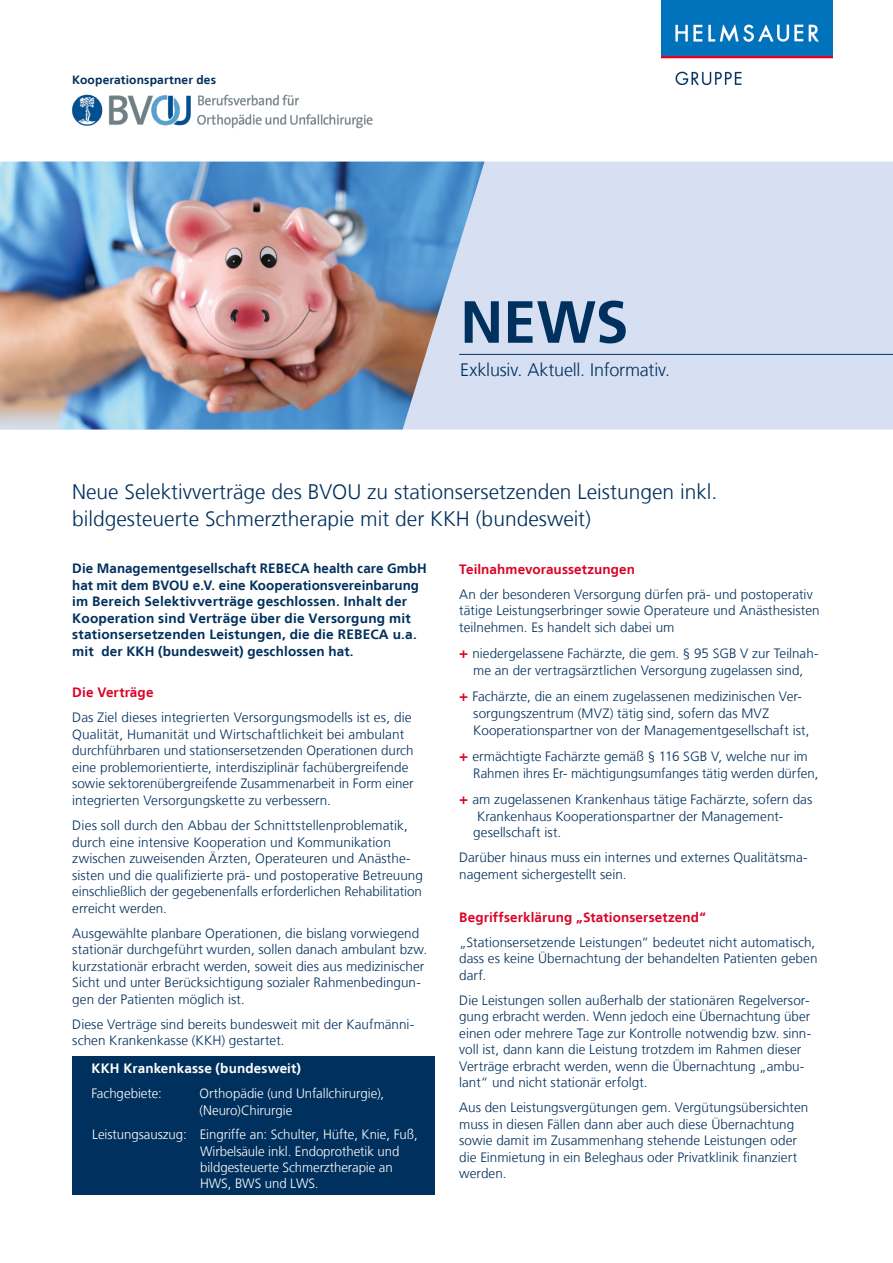
<style>
.page{position:relative;width:893px;height:1263px;background:#fff}
.page>*{position:absolute;margin:0;border:0;box-sizing:border-box;transform-origin:0 0}
.t1{font:700 59.4px "Frutiger LT";color:#00305d}
.t2{font:300 21px/27px "Frutiger LT";color:#00305d}
.t3{font:300 18px "Frutiger LT";letter-spacing:-.01em;color:#00305d}
.t4{font:300 13.5px/16.5px "Frutiger LT";letter-spacing:.005em;color:#00305d}
.t5{font:700 13.5px/16.5px "Frutiger LT";letter-spacing:.015em;color:#00305d}
.t6{font:300 13.5px/16.5px "Frutiger LT";letter-spacing:-.005em;color:#fff}
.t7{font:700 13.5px "Frutiger LT";letter-spacing:.01em;color:#da0426}
.t8{font:700 13.5px "Frutiger LT";letter-spacing:.01em;color:#fff}
.t9{font:700 12px "Frutiger LT";letter-spacing:.015em;color:#00305d}
.s1{font-weight:700;color:#da0426}
.s2{font-weight:700;font-size:15px;color:#da0426}
</style>
<div class="page">
<div style="left:484px;top:162px;width:409px;height:267px;background:#d7e0f3"></div>
<img style="left:661px;top:0;width:171px;height:84px">
<hr style="left:459px;top:354px;width:434px;height:1px;background:#00305d">
<img style="left:73px;top:94px;width:299px;height:35px">
<img style="left:0;top:162px;width:484px;height:267px">
<div style="left:72px;top:1057px;width:363px;height:138px;background:#00305d"></div>
<p class="t9" style="left:72px;top:73px;width:145px">Kooperationspartner des</p>
<p class="t1" style="left:460px;top:287px;width:170px">NEWS</p>
<p class="t3" style="left:460px;top:359px;width:211px">Exklusiv. Aktuell. Informativ.</p>
<p class="t2" style="left:72px;top:479px;width:647px">Neue Selektivverträge des BVOU zu stationsersetzenden Leistungen inkl. bildgesteuerte Schmerztherapie mit der KKH (bundesweit)</p>
<p class="t5" style="left:72px;top:560px;width:356px">Die Managementgesellschaft REBECA health care GmbH hat mit dem BVOU e.V. eine Kooperationsvereinbarung im Bereich Selektivverträge geschlossen. Inhalt der Kooperation sind Verträge über die Versorgung mit stationsersetzenden Leistungen, die die REBECA u.a. mit der KKH (bundesweit) geschlossen hat.</p>
<p class="t4" style="left:72px;top:680px;width:341px;line-height:25px"><span class="s1">Die Verträge<br></span>Das Ziel dieses integrierten Versorgungsmodells ist es, die</p>
<p class="t4" style="left:72px;top:726px;width:343px">Qualität, Humanität und Wirtschaftlichkeit bei ambulant durchführbaren und stationsersetzenden Operationen durch eine problemorientierte, interdisziplinär fachübergreifende sowie sektorenübergreifende Zusammenarbeit in Form einer integrierten Versorgungskette zu verbessern.</p>
<p class="t4" style="left:72px;top:817px;width:352px">Dies soll durch den Abbau der Schnittstellenproblematik, durch eine intensive Kooperation und Kommunikation zwischen zuweisenden Ärzten, Operateuren und Anästhe&shy;sisten und die qualifizierte prä- und postoperative Betreuung einschließlich der gegebenenfalls erforderlichen Rehabilitation erreicht werden.</p>
<p class="t4" style="left:72px;top:925px;width:357px">Ausgewählte planbare Operationen, die bislang vorwiegend stationär durchgeführt wurden, sollen danach ambulant bzw. kurzstationär erbracht werden, soweit dies aus medizinischer Sicht und unter Berücksichtigung sozialer Rahmenbedingun&shy;gen der Patienten möglich ist.</p>
<p class="t4" style="left:72px;top:1016px;width:344px">Diese Verträge sind bereits bundesweit mit der Kaufmänni&shy;schen Krankenkasse (KKH) gestartet.</p>
<p class="t8" style="left:91px;top:1060px;width:211px">KKH Krankenkasse (bundesweit)</p>
<p class="t6" style="left:91px;top:1085px;width:72px">Fachgebiete:</p>
<p class="t6" style="left:199px;top:1085px;width:186px">Orthopädie (und Unfallchirurgie), (Neuro)Chirurgie</p>
<p class="t6" style="left:200px;top:1126px;width:219px;text-indent:-108px">Leistungsauszug: Eingriffe an: Schulter, Hüfte, Knie, Fuß, Wirbelsäule inkl. Endoprothetik und bildgesteuerte Schmerztherapie an HWS, BWS und LWS.</p>
<p class="t7" style="left:459px;top:561px;width:177px">Teilnahmevoraussetzungen</p>
<p class="t4" style="left:459px;top:586px;width:362px">An der besonderen Versorgung dürfen prä- und postoperativ tätige Leistungserbringer sowie Operateure und Anästhesisten teilnehmen. Es handelt sich dabei um</p>
<p class="t4" style="left:459px;top:646px;width:361px;text-align:center"><span class="s2">+</span> niedergelassene Fachärzte, die gem. § 95 SGB V zur Teilnah&shy;me an der vertragsärztlichen Versorgung zugelassen sind,</p>
<p class="t4" style="left:473px;top:689px;width:338px;text-indent:-14px"><span class="s2">+</span> Fachärzte, die an einem zugelassenen medizinischen Ver&shy;sorgungszentrum (MVZ) tätig sind, sofern das MVZ<br>Kooperationspartner von der Managementgesellschaft ist,</p>
<p class="t4" style="left:473px;top:748px;width:347px;text-indent:-14px"><span class="s2">+</span> ermächtigte Fachärzte gemäß § 116 SGB V, welche nur im<br>Rahmen ihres Er- mächtigungsumfanges tätig werden dürfen,</p>
<p class="t4" style="left:473px;top:791px;width:340px;text-indent:-14px"><span class="s2">+</span> am zugelassenen Krankenhaus tätige Fachärzte, sofern das<br>Krankenhaus Kooperationspartner der Management&shy;gesellschaft ist.</p>
<p class="t4" style="left:459px;top:849px;width:350px">Darüber hinaus muss ein internes und externes Qualitätsma&shy;nagement sichergestellt sein.</p>
<p class="t7" style="left:459px;top:909px;width:248px">Begriffserklärung „Stationsersetzend“</p>
<p class="t4" style="left:459px;top:934px;width:360px">„Stationsersetzende Leistungen“ bedeutet nicht automatisch, dass es keine Übernachtung der behandelten Patienten geben darf.</p>
<p class="t4" style="left:459px;top:992px;width:353px">Die Leistungen sollen außerhalb der stationären Regelversor&shy;gung erbracht werden. Wenn jedoch eine Übernachtung über einen oder mehrere Tage zur Kontrolle notwendig bzw. sinn&shy;voll ist, dann kann die Leistung trotzdem im Rahmen dieser Verträge erbracht werden, wenn die Übernachtung „ambu&shy;lant“ und nicht stationär erfolgt.</p>
<p class="t4" style="left:459px;top:1099px;width:351px">Aus den Leistungsvergütungen gem. Vergütungsübersichten muss in diesen Fällen dann aber auch diese Übernachtung sowie damit im Zusammenhang stehende Leistungen oder die Einmietung in ein Beleghaus oder Privatklinik finanziert werden.</p>
</div>
